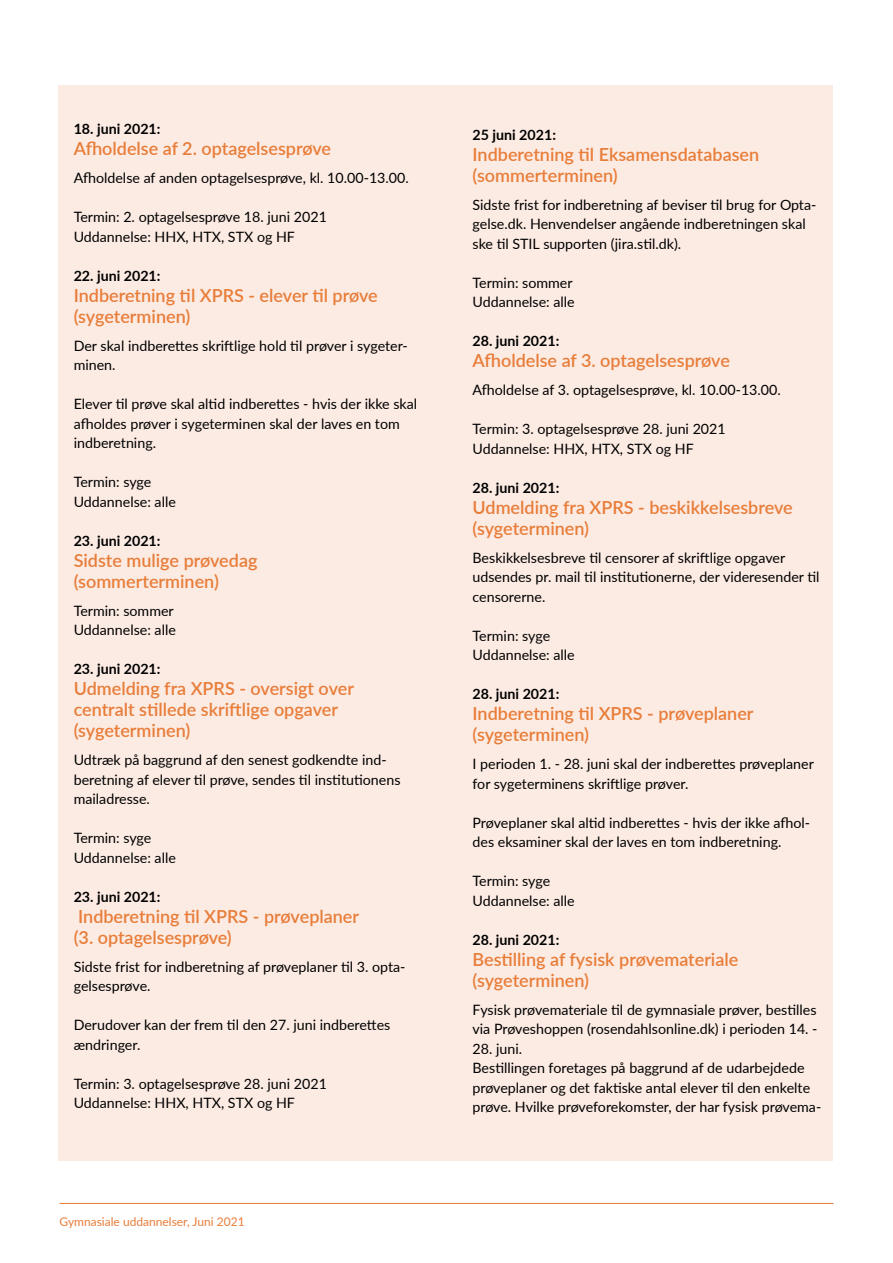
<style>
.page{position:relative;width:893px;height:1263px;background:#fff}
.page>*{position:absolute;margin:0;border:0;box-sizing:border-box;transform-origin:0 0}
.H3_Overskrift_12_14{font:600 18px/21px "Lato";color:#e87d39}
.Brødtekst_9_5_13{font:600 18px/21px "Lato";color:#e87d39}
.Brødtekst_9_5_13-2{font:14.25px/19.5px "Lato";color:#000}
.Dato{font:700 14.25px "Lato";color:#000}
.Brødtekst_9_5_13-3{font:700 14.25px "Lato";color:#000}
.t1{font:12px "Lato";color:#e87d39}
</style>
<div class="page">
<hr style="left:60px;top:1203px;width:773px;height:1px;background:#e87d39">
<div style="left:58px;top:86px;width:775px;height:1075px;background:#fcebe3"></div>
<p class="Dato" style="left:74px;top:118px;width:88px">18. juni 2021:</p>
<h2 class="H3_Overskrift_12_14" style="left:74px;top:137px;width:259px">Afholdelse af 2. optagelsesprøve</h2>
<p class="Brødtekst_9_5_13-2" style="left:74px;top:167px;width:337px">Afholdelse af anden optagelsesprøve, kl. 10.00-13.00.</p>
<p class="Brødtekst_9_5_13-2" style="left:74px;top:206px;width:255px">Termin: 2. optagelsesprøve 18. juni 2021<br>Uddannelse: HHX, HTX, STX og HF</p>
<p class="Dato" style="left:74px;top:265px;width:88px">22. juni 2021:</p>
<h2 class="H3_Overskrift_12_14" style="left:74px;top:284px;width:306px">Indberetning til XPRS - elever til prøve (sygeterminen)</h2>
<p class="Brødtekst_9_5_13-2" style="left:74px;top:335px;width:336px">Der skal indberettes skriftlige hold til prøver i sygeter&shy;minen.</p>
<p class="Brødtekst_9_5_13-2" style="left:74px;top:393px;width:345px">Elever til prøve skal altid indberettes - hvis der ikke skal afholdes prøver i sygeterminen skal der laves en tom indberetning.</p>
<p class="Brødtekst_9_5_13-2" style="left:74px;top:471px;width:79px">Termin: syge</p>
<p class="Brødtekst_9_5_13-2" style="left:74px;top:491px;width:104px">Uddannelse: alle</p>
<p class="Dato" style="left:74px;top:530px;width:88px">23. juni 2021:</p>
<h2 class="H3_Overskrift_12_14" style="left:74px;top:549px;width:185px">Sidste mulige prøvedag (sommerterminen)</h2>
<p class="Brødtekst_9_5_13-2" style="left:74px;top:600px;width:102px">Termin: sommer</p>
<p class="Brødtekst_9_5_13-2" style="left:74px;top:619px;width:104px">Uddannelse: alle</p>
<p class="Dato" style="left:74px;top:658px;width:88px">23. juni 2021:</p>
<h2 class="H3_Overskrift_12_14" style="left:74px;top:677px;width:282px">Udmelding fra XPRS - oversigt over centralt stillede skriftlige opgaver (sygeterminen)</h2>
<p class="Brødtekst_9_5_13-2" style="left:74px;top:749px;width:328px">Udtræk på baggrund af den senest godkendte ind&shy;beretning af elever til prøve, sendes til institutionens mailadresse.</p>
<p class="Brødtekst_9_5_13-2" style="left:74px;top:827px;width:79px">Termin: syge</p>
<p class="Brødtekst_9_5_13-2" style="left:74px;top:847px;width:104px">Uddannelse: alle</p>
<p class="Brødtekst_9_5_13-3" style="left:74px;top:886px;width:88px">23. juni 2021:</p>
<h2 class="H3_Overskrift_12_14" style="left:74px;top:905px;width:287px">Indberetning til XPRS - prøveplaner (3. optagelsesprøve)</h2>
<p class="Brødtekst_9_5_13-2" style="left:74px;top:956px;width:333px">Sidste frist for indberetning af prøveplaner til 3. opta&shy;gelsesprøve.</p>
<p class="Brødtekst_9_5_13-2" style="left:74px;top:1014px;width:318px">Derudover kan der frem til den 27. juni indberettes ændringer.</p>
<p class="Brødtekst_9_5_13-2" style="left:74px;top:1073px;width:255px">Termin: 3. optagelsesprøve 28. juni 2021</p>
<p class="Brødtekst_9_5_13-2" style="left:74px;top:1092px;width:223px">Uddannelse: HHX, HTX, STX og HF</p>
<p class="t1" style="left:60px;top:1213px;width:187px">Gymnasiale uddannelser, Juni 2021</p>
<p class="Brødtekst_9_5_13-3" style="left:472px;top:124px;width:85px">25 juni 2021:</p>
<p class="Brødtekst_9_5_13" style="left:472px;top:143px;width:288px">Indberetning til Eksamensdatabasen (sommerterminen)</p>
<p class="Brødtekst_9_5_13-2" style="left:472px;top:194px;width:345px">Sidste frist for indberetning af beviser til brug for Opta&shy;gelse.dk. Henvendelser angående indberetningen skal ske til STIL supporten (jira.stil.dk).</p>
<p class="Brødtekst_9_5_13-2" style="left:472px;top:272px;width:102px">Termin: sommer</p>
<p class="Brødtekst_9_5_13-2" style="left:472px;top:292px;width:104px">Uddannelse: alle</p>
<p class="Dato" style="left:472px;top:331px;width:88px">28. juni 2021:</p>
<h2 class="H3_Overskrift_12_14" style="left:472px;top:350px;width:259px">Afholdelse af 3. optagelsesprøve</h2>
<p class="Brødtekst_9_5_13-2" style="left:472px;top:380px;width:310px">Afholdelse af 3. optagelsesprøve, kl. 10.00-13.00.</p>
<p class="Brødtekst_9_5_13-2" style="left:472px;top:419px;width:255px">Termin: 3. optagelsesprøve 28. juni 2021</p>
<p class="Brødtekst_9_5_13-2" style="left:472px;top:438px;width:223px">Uddannelse: HHX, HTX, STX og HF</p>
<p class="Dato" style="left:472px;top:477px;width:88px">28. juni 2021:</p>
<h2 class="H3_Overskrift_12_14" style="left:472px;top:496px;width:322px">Udmelding fra XPRS - beskikkelsesbreve (sygeterminen)</h2>
<p class="Brødtekst_9_5_13-2" style="left:472px;top:547px;width:348px">Beskikkelsesbreve til censorer af skriftlige opgaver udsendes pr. mail til institutionerne, der videresender til censorerne.</p>
<p class="Brødtekst_9_5_13-2" style="left:472px;top:625px;width:79px">Termin: syge</p>
<p class="Brødtekst_9_5_13-2" style="left:472px;top:645px;width:104px">Uddannelse: alle</p>
<p class="Dato" style="left:472px;top:684px;width:88px">28. juni 2021:</p>
<h2 class="H3_Overskrift_12_14" style="left:472px;top:703px;width:282px">Indberetning til XPRS - prøveplaner (sygeterminen)</h2>
<p class="Brødtekst_9_5_13-2" style="left:472px;top:754px;width:343px">I perioden 1. - 28. juni skal der indberettes prøveplaner for sygeterminens skriftlige prøver.</p>
<p class="Brødtekst_9_5_13-2" style="left:472px;top:812px;width:339px">Prøveplaner skal altid indberettes - hvis der ikke afhol&shy;des eksaminer skal der laves en tom indberetning.</p>
<p class="Brødtekst_9_5_13-2" style="left:472px;top:871px;width:79px">Termin: syge</p>
<p class="Brødtekst_9_5_13-2" style="left:472px;top:890px;width:104px">Uddannelse: alle</p>
<p class="Dato" style="left:472px;top:929px;width:88px">28. juni 2021:</p>
<h2 class="H3_Overskrift_12_14" style="left:472px;top:948px;width:267px">Bestilling af fysisk prøvemateriale (sygeterminen)</h2>
<p class="Brødtekst_9_5_13-2" style="left:472px;top:999px;width:347px">Fysisk prøvemateriale til de gymnasiale prøver, bestilles via Prøveshoppen (rosendahlsonline.dk) i perioden 14. -</p>
<p class="Brødtekst_9_5_13-2" style="left:472px;top:1038px;width:51px">28. juni.</p>
<p class="Brødtekst_9_5_13-2" style="left:472px;top:1058px;width:350px">Bestillingen foretages på baggrund af de udarbejdede prøveplaner og det faktiske antal elever til den enkelte prøve. Hvilke prøveforekomster, der har fysisk prøvema-</p>
</div>
